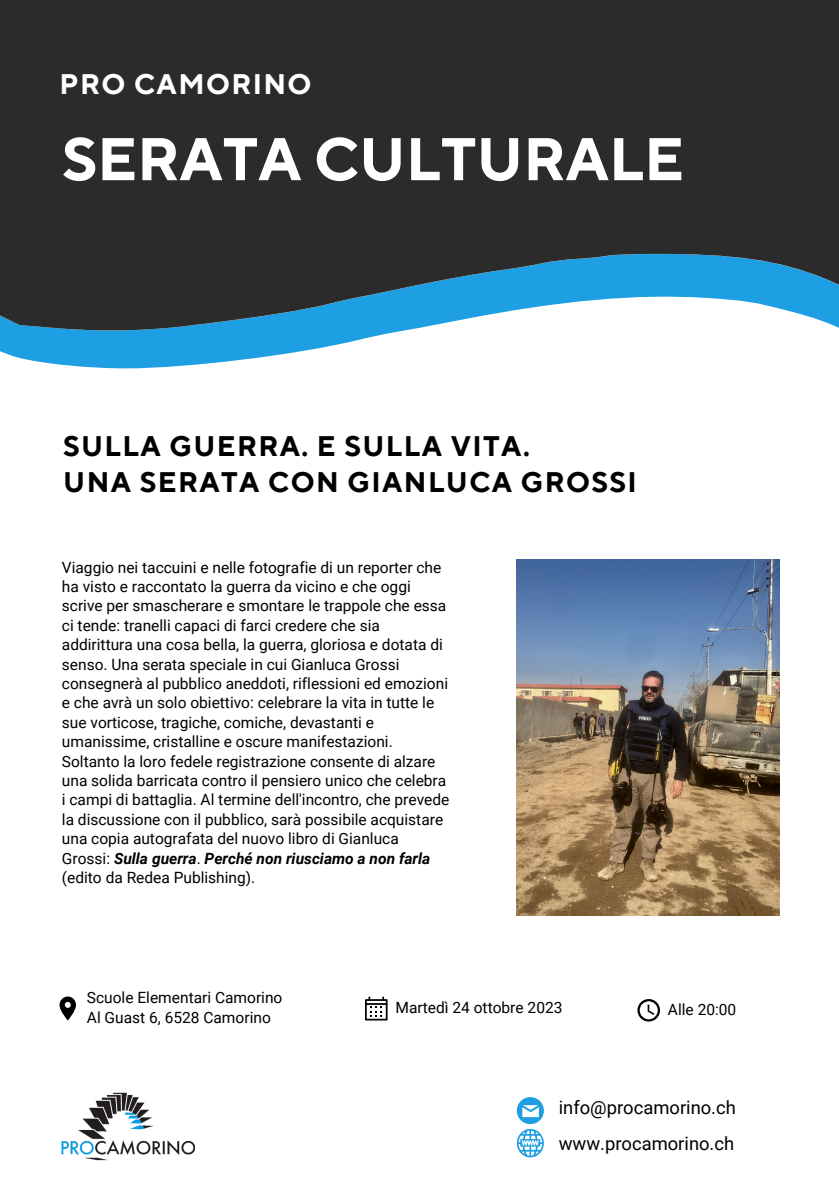
<style>
.page{position:relative;width:839px;height:1191px;background:#fff}
.page>*{position:absolute;margin:0;border:0;box-sizing:border-box;transform-origin:0 0}
.t1{font:700 60px "TT Norms Pro";color:#fff}
.t2{font:700 28.2px "TT Norms Pro";letter-spacing:.05em;color:#000}
.t3{font:700 28.2px "TT Norms Pro";letter-spacing:.05em;color:#fff}
.t4{font:18.4px "Roboto";color:#000}
.t5{font:15.6px/19.4px "Roboto";color:#000}
.s1{font-weight:700;font-style:italic}
</style>
<div class="page">
<svg style="left:0;top:350px;width:308px;height:19px;fill:#1e9fe3"></svg>
<svg style="left:0;top:0;width:838px;height:350px;background:#37454c"></svg>
<svg style="left:517px;top:1097px;width:27px;height:60px"></svg>
<img style="left:61px;top:1092px;width:134px;height:69px">
<img style="left:517px;top:559px;width:262px;height:356px">
<svg style="left:59px;top:997px;width:17px;height:24px"></svg>
<svg style="left:365px;top:996px;width:22px;height:25px"></svg>
<svg style="left:637px;top:999px;width:23px;height:23px"></svg>
<p class="t3" style="left:59px;top:67px;width:253px">PRO CAMORINO</p>
<p class="t1" style="left:62px;top:123px;width:623px">SERATA CULTURALE</p>
<p class="t2" style="left:63px;top:430px;width:468px">SULLA GUERRA. E SULLA VITA.</p>
<p class="t2" style="left:63px;top:466px;width:575px">UNA SERATA CON GIANLUCA GROSSI</p>
<p class="t5" style="left:62px;top:558px;width:389px">Viaggio nei taccuini e nelle fotografie di un reporter che ha visto e raccontato la guerra da vicino e che oggi scrive per smascherare e smontare le trappole che essa ci tende: tranelli capaci di farci credere che sia addirittura una cosa bella, la guerra, gloriosa e dotata di senso. Una serata speciale in cui Gianluca Grossi consegnerà al pubblico aneddoti, riflessioni ed emozioni e che avrà un solo obiettivo: celebrare la vita in tutte le sue vorticose, tragiche, comiche, devastanti e umanissime, cristalline e oscure manifestazioni.<br>Soltanto la loro fedele registrazione consente di alzare una solida barricata contro il pensiero unico che celebra i campi di battaglia. Al termine dell'incontro, che prevede la discussione con il pubblico, sarà possibile acquistare una copia autografata del nuovo libro di Gianluca Grossi: <span class="s1">Sulla guerra</span>. <span class="s1">Perché non riusciamo a non farla </span>(edito da Redea Publishing).</p>
<p class="t5" style="left:87px;top:988px;width:197px">Scuole Elementari Camorino</p>
<p class="t5" style="left:87px;top:1008px;width:185px">Al Guast 6, 6528 Camorino</p>
<p class="t5" style="left:395px;top:998px;width:168px">Martedì 24 ottobre 2023</p>
<p class="t5" style="left:668px;top:1000px;width:70px">Alle 20:00</p>
<p class="t4" style="left:558px;top:1097px;width:178px">info@procamorino.ch</p>
<p class="t4" style="left:558px;top:1132px;width:177px">www.procamorino.ch</p>
</div>
